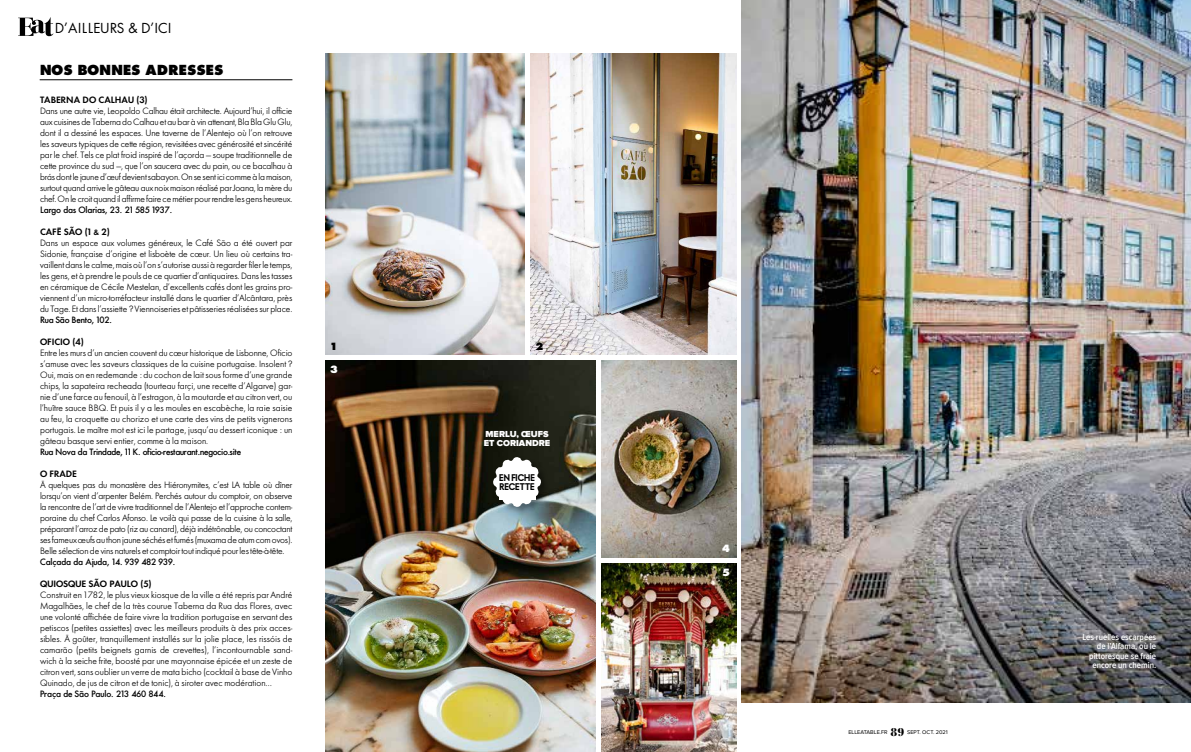
<style>
.page{position:relative;width:1191px;height:752px;background:#fff}
.page>*{position:absolute;margin:0;border:0;box-sizing:border-box;transform-origin:0 0}
.t1{font:900 15.2px "Elle Gabor";color:#000}
.t2{font:15.1px "Elle Gabor";letter-spacing:.02em;color:#000}
.t3{font:900 11px/23.5px "Elle Gabor";color:#fff}
.t4{font:900 11px "Elle Gabor";color:#000}
.t5{font:9.6px/11px "Elle Gabor Text";letter-spacing:-.01em;color:#000;text-align:justify}
.t6{font:500 9.6px "Elle Gabor";color:#000}
.t7{font:600 9.6px "Elle Gabor";color:#000}
.t8{font:600 9px/9.5px "Proxima Nova Cond";color:#fff;text-align:right}
.t9{font:900 9px/9px "Proxima Nova";color:#fff}
.t10{font:800 8.8px/8.8px "Elle Nova";color:#000}
.t11{font:5.6px "Proxima Nova";color:#000}
.s1{font-size:8px}
.s2{font-family:"Bauer Bodoni Std";font-weight:900;font-size:11.2px}
</style>
<div class="page">
<img style="left:325px;top:360px;width:270px;height:391px">
<img style="left:601px;top:563px;width:135px;height:188px">
<svg style="left:18px;top:17px;width:35px;height:19px"></svg>
<hr style="left:40px;top:80px;width:252px;height:1px;background:#000">
<img style="left:530px;top:54px;width:206px;height:300px">
<img style="left:601px;top:360px;width:135px;height:197px">
<img style="left:741px;top:0;width:450px;height:702px">
<img style="left:325px;top:54px;width:200px;height:300px">
<div style="left:492px;top:455px;width:58px;height:61px;background:#000;opacity:.38"></div>
<svg style="left:491px;top:455px;width:51px;height:53px"></svg>
<div style="left:499px;top:474px;width:36px;height:25px;background:#fff"></div>
<h2 class="t2" style="left:55px;top:19px;width:118px">D’AILLEURS &amp; D’ICI</h2>
<h1 class="t1" style="left:40px;top:61px;width:185px">NOS BONNES ADRESSES</h1>
<p class="t7" style="left:40px;top:94px;width:109px">TABERNA DO CALHAU (3)</p>
<p class="t5" style="left:40px;top:105px;width:254px">Dans une autre vie, Leopoldo Calhau était architecte. Aujourd’hui, il officie aux cuisines de Taberna do Calhau et au bar à vin attenant, Bla Bla Glu Glu, dont il a dessiné les espaces. Une taverne de l’Alentejo où l’on retrouve les saveurs typiques de cette région, revisitées avec générosité et sincérité par le chef. Tels ce plat froid inspiré de l’açorda — soupe traditionnelle de cette province du sud —, que l’on saucera avec du pain, ou ce bacalhau à brás dont le jaune d’œuf devient sabayon. On se sent ici comme à la maison, surtout quand arrive le gâteau aux noix maison réalisé par Joana, la mère du chef. On le croit quand il affirme faire ce métier pour rendre les gens heureux.</p>
<p class="t6" style="left:40px;top:204px;width:134px">Largo das Olarias, 23. 21 585 1937.</p>
<p class="t7" style="left:40px;top:226px;width:71px">CAFÉ SÃO (1 <span class="s1">&amp;</span> 2)</p>
<p class="t5" style="left:40px;top:237px;width:254px">Dans un espace aux volumes généreux, le Café São a été ouvert par Sidonie, française d’origine et lisboète de cœur. Un lieu où certains tra&shy;vaillent dans le calme, mais où l’on s’autorise aussi à regarder filer le temps, les gens, et à prendre le pouls de ce quartier d’antiquaires. Dans les tasses en céramique de Cécile Mestelan, d’excellents cafés dont les grains pro&shy;viennent d’un micro-torréfacteur installé dans le quartier d’Alcântara, près du Tage. Et dans l’assiette? Viennoiseries et pâtisseries réalisées sur place.</p>
<p class="t6" style="left:40px;top:314px;width:73px">Rua São Bento, 102.</p>
<p class="t7" style="left:40px;top:336px;width:45px">OFICIO (4)</p>
<p class="t5" style="left:40px;top:347px;width:254px">Entre les murs d’un ancien couvent du cœur historique de Lisbonne, Oficio s’amuse avec les saveurs classiques de la cuisine portugaise. Insolent?<br>Oui, mais on en redemande : du cochon de lait sous forme d’une grande chips, la sapateira recheada (tourteau farçi, une recette d’Algarve) gar&shy;nie d’une farce au fenouil, à l’estragon, à la moutarde et au citron vert, ou l’huître sauce BBQ. Et puis il y a les moules en escabèche, la raie saisie au feu, la croquette au chorizo et une carte des vins de petits vignerons portugais. Le maître mot est ici le partage, jusqu’au dessert iconique : un gâteau basque servi entier, comme à la maison.</p>
<p class="t6" style="left:40px;top:446px;width:203px">Rua Nova da Trindade, 11 K. oficio-restaurant.negocio.site</p>
<p class="t7" style="left:40px;top:468px;width:38px">O FRADE</p>
<p class="t5" style="left:40px;top:479px;width:254px">À quelques pas du monastère des Hiéronymites, c’est LA table où dîner lorsqu’on vient d’arpenter Belém. Perchés autour du comptoir, on observe la rencontre de l’art de vivre traditionnel de l’Alentejo et l’approche contem&shy;poraine du chef Carlos Afonso. Le voilà qui passe de la cuisine à la salle, préparant l’arroz de pato (riz au canard), déjà indétrônable, ou concoctant ses fameux œufs au thon jaune séchés et fumés (muxama de atum com ovos).<br>Belle sélection de vins naturels et comptoir tout indiqué pour les tête-à-tête.</p>
<p class="t6" style="left:40px;top:556px;width:137px">Calçada da Ajuda, 14. 939 482 939.</p>
<p class="t7" style="left:40px;top:578px;width:113px">QUIOSQUE SÃO PAULO (5)</p>
<p class="t5" style="left:40px;top:589px;width:254px">Construit en 1782, le plus vieux kiosque de la ville a été repris par André Magalhães, le chef de la très courue Taberna da Rua das Flores, avec une volonté affichée de faire vivre la tradition portugaise en servant des petiscos (petites assiettes) avec les meilleurs produits à des prix acces&shy;sibles. À goûter, tranquillement installés sur la jolie place, les rissóis de camarão (petits beignets garnis de crevettes), l’incontournable sand&shy;wich à la seiche frite, boosté par une mayonnaise épicée et un zeste de citron vert, sans oublier un verre de mata bicho (cocktail à base de Vinho Quinado, de jus de citron et de tonic), à siroter avec modération…</p>
<p class="t6" style="left:40px;top:688px;width:127px">Praça de São Paulo. 213 460 844.</p>
<p class="t4" style="left:331px;top:339px;width:6px">1</p>
<p class="t4" style="left:535px;top:339px;width:9px">2</p>
<p class="t3" style="left:330px;top:358px;width:9px">3</p>
<p class="t9" style="left:484px;top:430px;width:68px">MERLU, ŒUFS<br>ET CORIANDRE</p>
<p class="t10" style="left:499px;top:473px;width:37px">EN FICHE<br>RECETTE</p>
<p class="t3" style="left:722px;top:536px;width:9px">4<br>5</p>
<p class="t11" style="left:848px;top:728px;width:101px">ELLEATABLE.FR <span class="s2">89</span> SEPT. OCT. 2021</p>
<p class="t8" style="left:1082px;top:631px;width:75px">Les ruelles escarpées de l’Alfama, où le pittoresque se fraie encore un chemin.</p>
</div>
